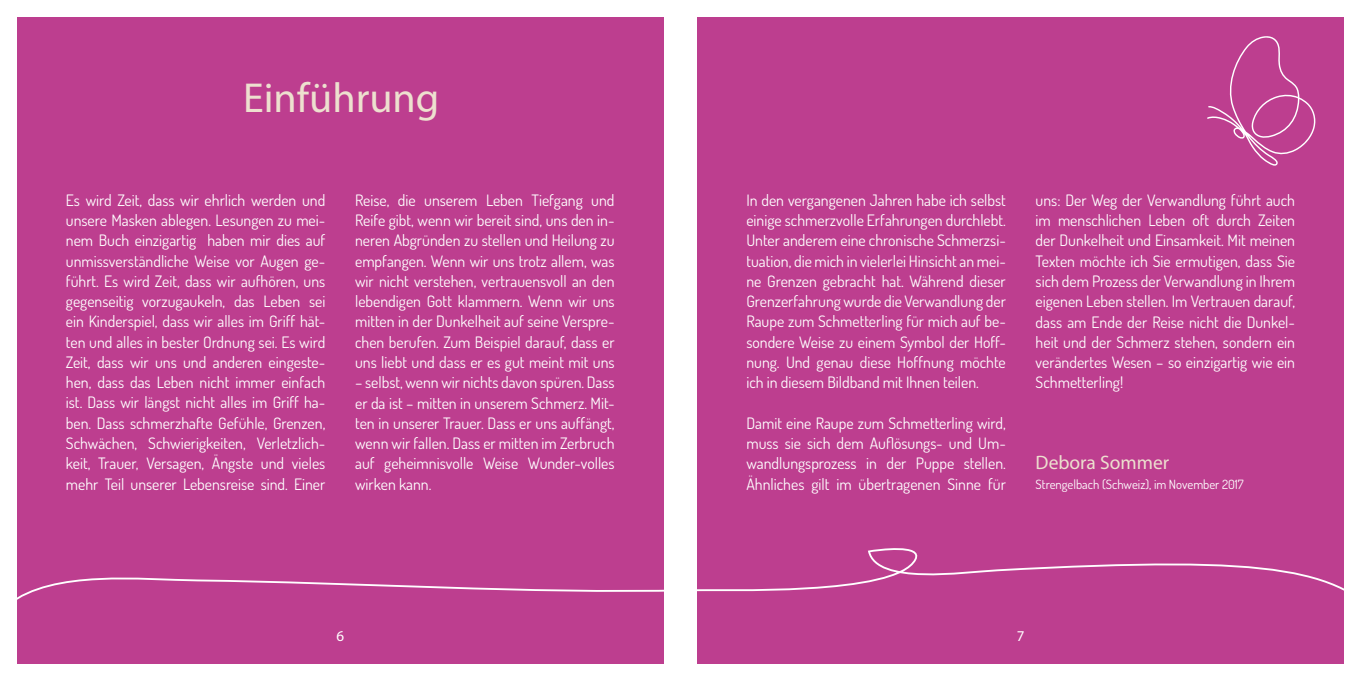
<style>
.page{position:relative;width:1361px;height:681px;background:#fff}
.page>*{position:absolute;margin:0;border:0;box-sizing:border-box;transform-origin:0 0}
.t1{font:42px "Myriad Pro";color:#ede0cf}
.t2{font:19.5px "Myriad Pro";color:#ede0cf}
.t3{font:15.75px/20.2px "Dosis";color:#fff;text-align:justify}
.t4{font:15px "Myriad Pro";color:#fff}
.t5{font:12.75px "Dosis";color:#fff}
</style>
<div class="page">
<div style="left:697px;top:17px;width:647px;height:646px;background:#bd3e8f"></div>
<div style="left:17px;top:17px;width:646px;height:646px;background:#bd3e8f"></div>
<svg style="left:17px;top:541px;width:1327px;height:91px"></svg>
<svg style="left:1207px;top:36px;width:109px;height:129px"></svg>
<h1 class="t1" style="left:243px;top:72px;width:198px">Einführung</h1>
<p class="t3" style="left:66px;top:189px;width:261px">Es wird Zeit, dass wir ehrlich werden und unsere Masken ablegen. Lesungen zu mei&shy;nem Buch einzigartig haben mir dies auf unmissverständliche Weise vor Augen ge&shy;führt. Es wird Zeit, dass wir aufhören, uns gegenseitig vorzugaukeln, das Leben sei ein Kinderspiel, dass wir alles im Griff hät&shy;ten und alles in bester Ordnung sei. Es wird Zeit, dass wir uns und anderen eingeste&shy;hen, dass das Leben nicht immer einfach ist. Dass wir längst nicht alles im Griff ha&shy;ben. Dass schmerzhafte Gefühle, Grenzen, Schwächen, Schwierigkeiten, Verletzlich&shy;keit, Trauer, Versagen, Ängste und vieles mehr Teil unserer Lebensreise sind. Einer</p>
<p class="t3" style="left:355px;top:189px;width:261px">Reise, die unserem Leben Tiefgang und Reife gibt, wenn wir bereit sind, uns den in&shy;neren Abgründen zu stellen und Heilung zu empfangen. Wenn wir uns trotz allem, was wir nicht verstehen, vertrauensvoll an den lebendigen Gott klammern. Wenn wir uns mitten in der Dunkelheit auf seine Verspre&shy;chen berufen. Zum Beispiel darauf, dass er uns liebt und dass er es gut meint mit uns</p>
<p class="t3" style="left:355px;top:372px;width:261px">– selbst, wenn wir nichts davon spüren. Dass er da ist – mitten in unserem Schmerz. Mit&shy;ten in unserer Trauer. Dass er uns auffängt, wenn wir fallen. Dass er mitten im Zerbruch auf geheimnisvolle Weise Wunder-volles wirken kann.</p>
<p class="t3" style="left:746px;top:189px;width:261px">In den vergangenen Jahren habe ich selbst einige schmerzvolle Erfahrungen durchlebt.<br>Unter anderem eine chronische Schmerzsi&shy;tuation, die mich in vielerlei Hinsicht an mei&shy;ne Grenzen gebracht hat. Während dieser Grenzerfahrung wurde die Verwandlung der Raupe zum Schmetterling für mich auf be&shy;sondere Weise zu einem Symbol der Hoff&shy;nung. Und genau diese Hoffnung möchte ich in diesem Bildband mit Ihnen teilen.</p>
<p class="t3" style="left:746px;top:412px;width:261px">Damit eine Raupe zum Schmetterling wird, muss sie sich dem Auflösungs- und Um&shy;wandlungsprozess in der Puppe stellen.<br>Ähnliches gilt im übertragenen Sinne für</p>
<p class="t3" style="left:1035px;top:189px;width:261px">uns: Der Weg der Verwandlung führt auch im menschlichen Leben oft durch Zeiten der Dunkelheit und Einsamkeit. Mit meinen Texten möchte ich Sie ermutigen, dass Sie sich dem Prozess der Verwandlung in Ihrem eigenen Leben stellen. Im Vertrauen darauf, dass am Ende der Reise nicht die Dunkel&shy;heit und der Schmerz stehen, sondern ein verändertes Wesen – so einzigartig wie ein Schmetterling!</p>
<p class="t2" style="left:1035px;top:450px;width:135px">Debora Sommer</p>
<p class="t5" style="left:1035px;top:476px;width:210px">Strengelbach (Schweiz), im November 2017</p>
<p class="t4" style="left:336px;top:626px;width:9px">6</p>
<p class="t4" style="left:1017px;top:626px;width:9px">7</p>
</div>
